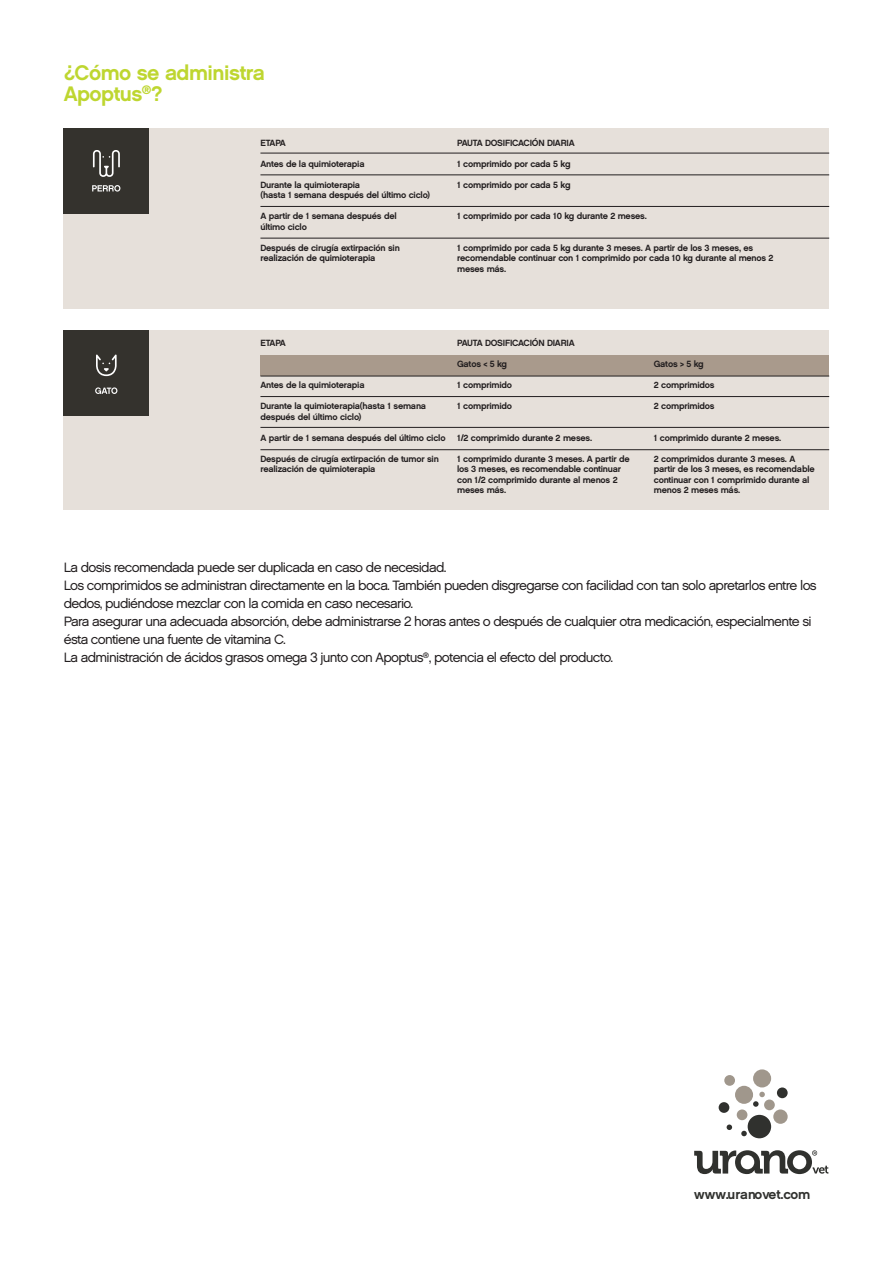
<style>
.page{position:relative;width:893px;height:1263px;background:#fff}
.page>*{position:absolute;margin:0;border:0;box-sizing:border-box;transform-origin:0 0}
.t1{font:21px/21px "Chalet New York Nineteen Sixty";letter-spacing:-.025em;color:#bed630}
.t2{font:13.5px/18px "Chalet London Nineteen Sixty";letter-spacing:-.05em;color:#231f20}
.t3{font:13.5px "Chalet New York Nineteen Sixty";color:#30312e}
.t4{font:9px/10.5px "Chalet New York Nineteen Sixty";letter-spacing:-.025em;color:#231f20}
</style>
<div class="page">
<div style="left:64px;top:128px;width:765px;height:181px;background:#e6e0da"></div>
<div style="left:64px;top:128px;width:85px;height:85px;background:#34322d"></div>
<svg style="left:92px;top:185px;width:28px;height:7px"></svg>
<svg style="left:93px;top:150px;width:27px;height:27px"></svg>
<hr style="left:260px;top:153px;width:569px;height:1px;background:#231f20">
<hr style="left:260px;top:174px;width:569px;height:1px;background:#231f20">
<hr style="left:260px;top:206px;width:569px;height:1px;background:#231f20">
<hr style="left:260px;top:238px;width:569px;height:1px;background:#231f20">
<div style="left:64px;top:330px;width:765px;height:180px;background:#e6e0da"></div>
<div style="left:260px;top:355px;width:569px;height:20px;background:#a99a8c"></div>
<div style="left:64px;top:330px;width:85px;height:85px;background:#34322d"></div>
<svg style="left:95px;top:387px;width:22px;height:7px"></svg>
<svg style="left:96px;top:354px;width:21px;height:22px"></svg>
<hr style="left:260px;top:427px;width:569px;height:1px;background:#231f20">
<hr style="left:260px;top:449px;width:569px;height:1px;background:#231f20">
<hr style="left:260px;top:396px;width:569px;height:1px;background:#231f20">
<hr style="left:260px;top:376px;width:569px;height:1px;background:#231f20">
<svg style="left:724px;top:1069px;width:64px;height:67px"></svg>
<div style="left:719px;top:1102px;width:10px;height:11px;background:#30312e;border-radius:50%"></div>
<div style="left:777px;top:1087px;width:11px;height:11px;background:#30312e;border-radius:50%"></div>
<div style="left:748px;top:1115px;width:23px;height:23px;background:#30312e;border-radius:50%"></div>
<svg style="left:694px;top:1150px;width:134px;height:24px"></svg>
<p class="t1" style="left:64px;top:61px;width:203px">¿Cómo se administra<br>Apoptus<sup>®</sup>?</p>
<p class="t4" style="left:260px;top:137px;width:27px">ETAPA</p>
<p class="t4" style="left:260px;top:158px;width:106px">Antes de la quimioterapia</p>
<p class="t4" style="left:260px;top:179px;width:101px">Durante la quimioterapia</p>
<p class="t4" style="left:260px;top:190px;width:171px">(hasta 1 semana después del último ciclo)</p>
<p class="t4" style="left:260px;top:211px;width:138px">A partir de 1 semana después del</p>
<p class="t4" style="left:260px;top:221px;width:48px">último ciclo</p>
<p class="t4" style="left:260px;top:242px;width:141px">Después de cirugía extirpación sin realización de quimioterapia</p>
<p class="t4" style="left:457px;top:137px;width:119px">PAUTA DOSIFICACIÓN DIARIA</p>
<p class="t4" style="left:457px;top:158px;width:115px">1 comprimido por cada 5 kg</p>
<p class="t4" style="left:457px;top:179px;width:115px">1 comprimido por cada 5 kg</p>
<p class="t4" style="left:457px;top:211px;width:191px">1 comprimido por cada 10 kg durante 2 meses.</p>
<p class="t4" style="left:457px;top:242px;width:318px">1 comprimido por cada 5 kg durante 3 meses. A partir de los 3 meses, es recomendable continuar con 1 comprimido por cada 10 kg durante al menos 2 meses más.</p>
<p class="t4" style="left:260px;top:338px;width:27px">ETAPA</p>
<p class="t4" style="left:260px;top:380px;width:106px">Antes de la quimioterapia</p>
<p class="t4" style="left:260px;top:401px;width:167px">Durante la quimioterapia(hasta 1 semana después del último ciclo)</p>
<p class="t4" style="left:260px;top:432px;width:187px">A partir de 1 semana después del último ciclo</p>
<p class="t4" style="left:260px;top:453px;width:180px">Después de cirugía extirpación de tumor sin realización de quimioterapia</p>
<p class="t4" style="left:457px;top:338px;width:119px">PAUTA DOSIFICACIÓN DIARIA</p>
<p class="t4" style="left:457px;top:359px;width:51px">Gatos &lt; 5 kg</p>
<p class="t4" style="left:457px;top:380px;width:57px">1 comprimido</p>
<p class="t4" style="left:457px;top:401px;width:57px">1 comprimido</p>
<p class="t4" style="left:457px;top:432px;width:137px">1/2 comprimido durante 2 meses.</p>
<p class="t4" style="left:457px;top:453px;width:174px">1 comprimido durante 3 meses. A partir de los 3 meses, es recomendable continuar con 1/2 comprimido durante al menos 2 meses más.</p>
<p class="t4" style="left:654px;top:359px;width:51px">Gatos &gt; 5 kg</p>
<p class="t4" style="left:654px;top:380px;width:62px">2 comprimidos</p>
<p class="t4" style="left:654px;top:401px;width:62px">2 comprimidos</p>
<p class="t4" style="left:654px;top:432px;width:129px">1 comprimido durante 2 meses.</p>
<p class="t4" style="left:654px;top:453px;width:162px">2 comprimidos durante 3 meses. A partir de los 3 meses, es recomendable continuar con 1 comprimido durante al menos 2 meses más.</p>
<p class="t2" style="left:64px;top:558px;width:384px">La dosis recomendada puede ser duplicada en caso de necesidad.</p>
<p class="t2" style="left:64px;top:576px;width:754px">Los comprimidos se administran directamente en la boca. También pueden disgregarse con facilidad con tan solo apretarlos entre los dedos, pudiéndose mezclar con la comida en caso necesario.</p>
<p class="t2" style="left:64px;top:612px;width:749px">Para asegurar una adecuada absorción, debe administrarse 2 horas antes o después de cualquier otra medicación, especialmente si ésta contiene una fuente de vitamina C.</p>
<p class="t2" style="left:64px;top:648px;width:551px">La administración de ácidos grasos omega 3 junto con Apoptus<sup>®</sup>, potencia el efecto del producto.</p>
<h2 class="t3" style="left:694px;top:1186px;width:118px">www.uranovet.com</h2>
</div>
